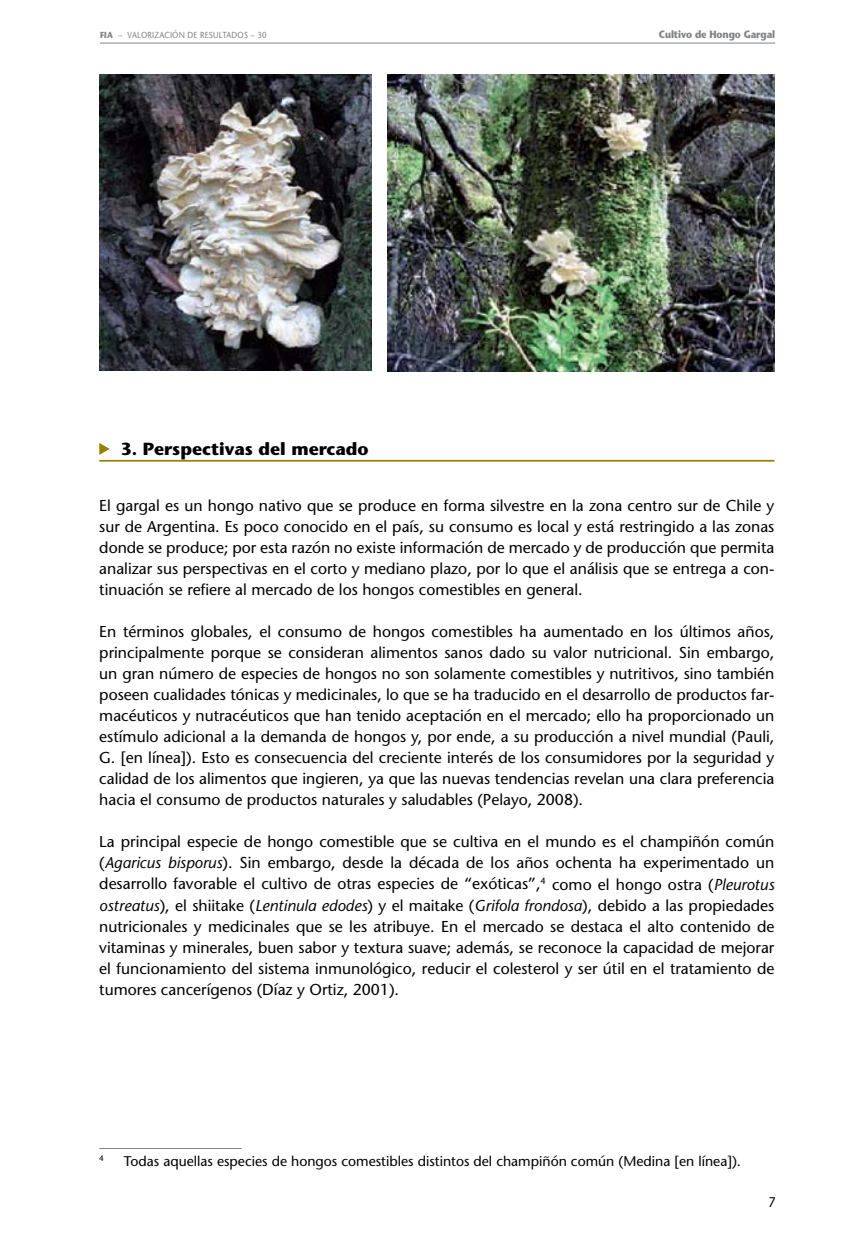
<style>
.page{position:relative;width:844px;height:1241px;background:#fff}
.page>*{position:absolute;margin:0;border:0;box-sizing:border-box;transform-origin:0 0}
.t1{font:700 17.5px "Stone Sans";color:#000}
.t2{font:15.75px/21px "Stone Sans";color:#000;text-align:justify}
.t3{font:14px "Stone Sans";color:#000}
.t4{font:14px "Stone Sans";color:#000;scale:.9 1}
.t5{font:700 10.5px "Stone Sans";letter-spacing:-.01em;color:#808285;scale:.9 1}
.t6{font:8.75px "Stone Sans";letter-spacing:.025em;color:#808285;scale:.9 1}
.t7{font:8.05px "Stone Sans";color:#000}
.s1{font-weight:700}
.s2{font-style:italic}
</style>
<div class="page">
<hr style="left:100px;top:43px;width:675px;height:1px;background:#808285">
<img style="left:387px;top:74px;width:387px;height:297px">
<hr style="left:99px;top:460px;width:675px;height:1px;background:#988000">
<svg style="left:99px;top:443px;width:11px;height:12px"></svg>
<hr style="left:99px;top:1147px;width:142px;height:1px;background:#808285">
<img style="left:99px;top:74px;width:273px;height:296px">
<p class="t6" style="left:100px;top:29px;width:42px"><span class="s1">FIA</span> – Valori</p>
<p class="t6" style="left:154px;top:29px;width:78px">zación de Resultados</p>
<p class="t6" style="left:251px;top:29px;width:19px">– 30</p>
<p class="t5" style="left:658px;top:28px;width:131px">Cultivo de Hongo Gargal</p>
<p class="t1" style="left:121px;top:438px;width:249px">3. Perspectivas del mercado</p>
<p class="t2" style="left:99px;top:495px;width:676px">El gargal es un hongo nativo que se produce en forma silvestre en la zona centro sur de Chile y sur de Argentina. Es poco conocido en el país, su consumo es local y está restringido a las zonas donde se produce; por esta razón no existe información de mercado y de producción que permita analizar sus perspectivas en el corto y mediano plazo, por lo que el análisis que se entrega a con&shy;tinuación se refiere al mercado de los hongos comestibles en general.</p>
<p class="t2" style="left:99px;top:621px;width:676px">En términos globales, el consumo de hongos comestibles ha aumentado en los últimos años, principalmente porque se consideran alimentos sanos dado su valor nutricional. Sin embargo, un gran número de especies de hongos no son solamente comestibles y nutritivos, sino también poseen cualidades tónicas y medicinales, lo que se ha traducido en el desarrollo de productos far&shy;macéuticos y nutracéuticos que han tenido aceptación en el mercado; ello ha proporcionado un estímulo adicional a la demanda de hongos y, por ende, a su producción a nivel mundial (Pauli, G. [en línea]). Esto es consecuencia del creciente interés de los consumidores por la seguridad y calidad de los alimentos que ingieren, ya que las nuevas tendencias revelan una clara preferencia hacia el consumo de productos naturales y saludables (Pelayo, 2008).</p>
<p class="t2" style="left:99px;top:831px;width:676px">La principal especie de hongo comestible que se cultiva en el mundo es el champiñón común (<span class="s2">Agaricus bisporus</span>). Sin embargo, desde la década de los años ochenta ha experimentado un desarrollo favorable el cultivo de otras especies de “exóticas”,<sup>4</sup> como el hongo ostra (<span class="s2">Pleurotus ostreatus</span>), el shiitake (<span class="s2">Lentinula edodes</span>) y el maitake (<span class="s2">Grifola frondosa</span>), debido a las propiedades nutricionales y medicinales que se les atribuye. En el mercado se destaca el alto contenido de vitaminas y minerales, buen sabor y textura suave; además, se reconoce la capacidad de mejorar el funcionamiento del sistema inmunológico, reducir el colesterol y ser útil en el tratamiento de tumores cancerígenos (Díaz y Ortiz, 2001).</p>
<p class="t7" style="left:99px;top:1153px;width:6px">4</p>
<p class="t3" style="left:124px;top:1152px;width:618px">Todas aquellas especies de hongos comestibles distintos del champiñón común (Medina [en línea]).</p>
<p class="t4" style="left:768px;top:1193px;width:10px">7</p>
</div>
